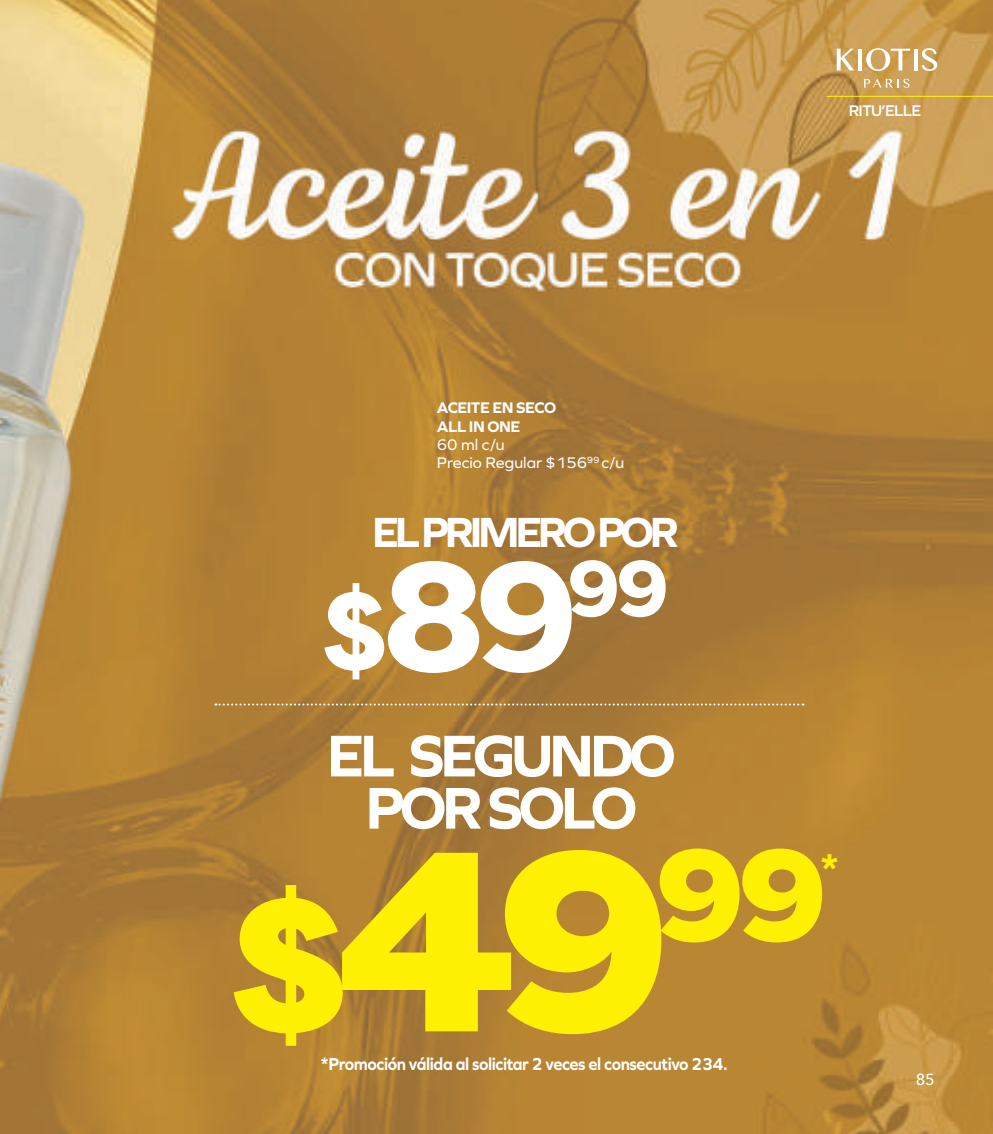
<style>
.page{position:relative;width:993px;height:1134px;background:#fff}
.page>*{position:absolute;margin:0;border:0;box-sizing:border-box;transform-origin:0 0}
.t1{font:900 255px "Filson Pro";color:#fff101}
.t2{font:800 155.2px "Filson Pro";color:#fff}
.t3{font:700 61.2px/52.2px "Graphie";letter-spacing:-.075em;color:#fff;text-align:center}
.t4{font:700 43.8px "Graphie";letter-spacing:-.1em;color:#fff}
.t5{font:700 41.2px "Filson Pro";color:#fff101}
.t6{font:700 18px "Graphie";letter-spacing:-.025em;color:#fff;scale:.93 1}
.t7{font:16px/18px "Graphie";color:#fff}
.t8{font:700 16px/19.2px "Graphie";letter-spacing:-.03em;color:#fff}
.t9{font:600 16px "Graphie";letter-spacing:-.04em;color:#fff}
.t10{font:500 16px "Avenir Next";color:#fff}
.s1{font-size:114.4px}
.s2{font-size:188px}
</style>
<div class="page">
<img style="left:0;top:0;width:992px;height:1134px">
<svg style="left:215px;top:703px;width:588px;height:2px"></svg>
<svg style="left:836px;top:49px;width:17px;height:21px"></svg>
<svg style="left:857px;top:49px;width:4px;height:21px"></svg>
<svg style="left:865px;top:48px;width:44px;height:23px"></svg>
<svg style="left:913px;top:49px;width:4px;height:21px"></svg>
<svg style="left:921px;top:48px;width:15px;height:23px"></svg>
<svg style="left:863px;top:79px;width:46px;height:9px"></svg>
<hr style="left:826px;top:96px;width:166px;height:1px;background:#fff101">
<p class="t9" style="left:848px;top:102px;width:74px">RITU’ELLE</p>
<p class="t8" style="left:437px;top:398px;width:121px">ACEITE EN SECO<br>ALL IN ONE</p>
<p class="t7" style="left:437px;top:435px;width:189px">60 ml c/u<br>Precio Regular $156<sup>99</sup> c/u</p>
<h3 class="t4" style="left:372px;top:506px;width:308px">EL PRIMERO POR</h3>
<h2 class="t2" style="left:321px;top:520px;width:349px"><span class="s1">$</span>89<sup>99</sup></h2>
<h3 class="t3" style="left:326px;top:728px;width:350px">EL SEGUNDO<br>POR SOLO</h3>
<h1 class="t1" style="left:228px;top:783px;width:599px"><span class="s2">$</span>49<sup>99</sup></h1>
<h3 class="t5" style="left:819px;top:843px;width:20px">*</h3>
<p class="t6" style="left:321px;top:1053px;width:438px">*Promoción válida al solicitar 2 veces el consecutivo 234.</p>
<p class="t10" style="left:915px;top:1065px;width:21px">85</p>
</div>
